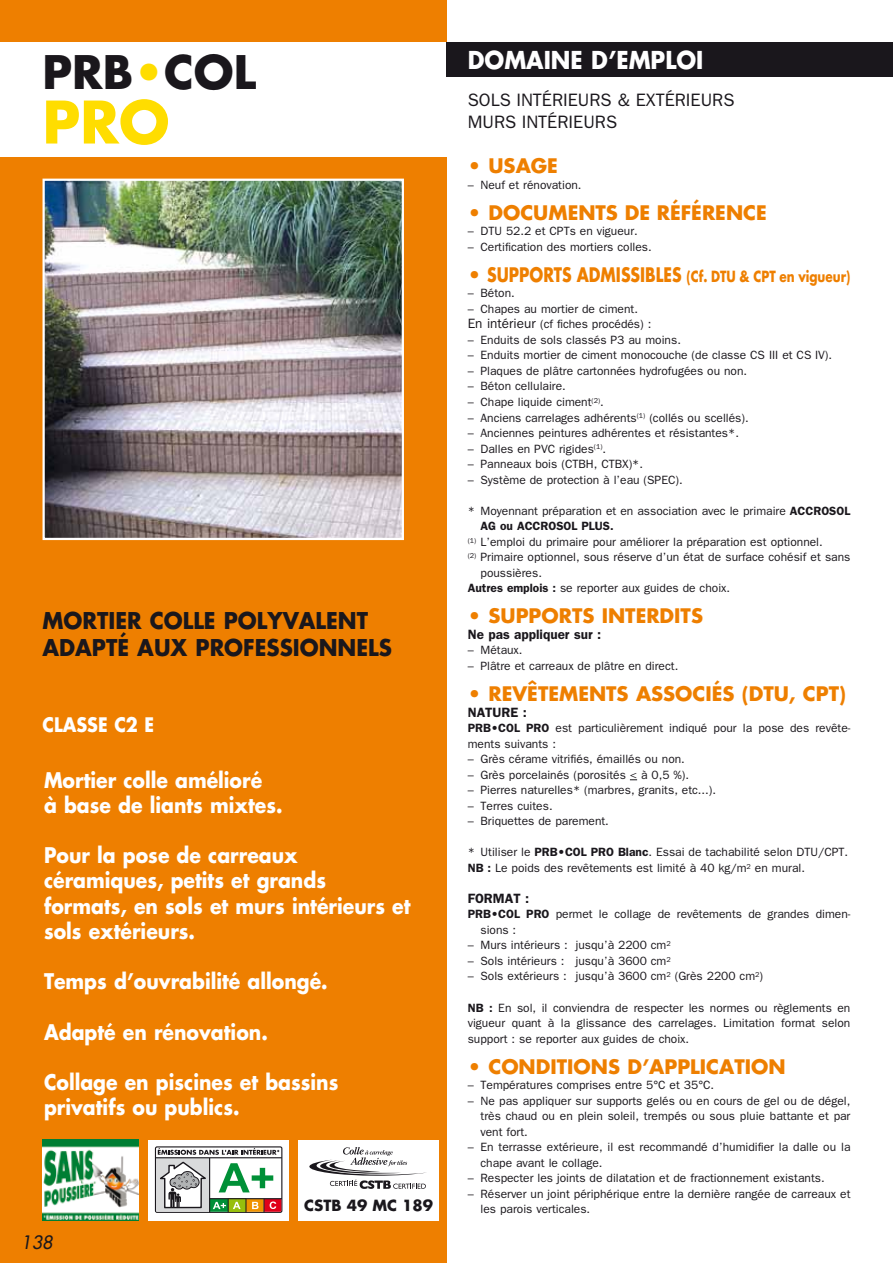
<style>
.page{position:relative;width:893px;height:1263px;background:#fff}
.page>*{position:absolute;margin:0;border:0;box-sizing:border-box;transform-origin:0 0}
.t1{font:700 57px "Futura";color:#fd0}
.t2{font:700 45px "Futura";color:#1a171c}
.t3{font:700 24px "Futura";color:#fff;scale:.93 1}
.t4{font:700 22.5px "Futura";color:#1a171c;scale:.95 1}
.t5{font:700 21px/25.2px "Futura";color:#fff;scale:.9 1}
.t6{font:700 19.5px "Futura";color:#ee7f00}
.t7{font:700 19.5px "Futura";color:#fff;scale:.9 1}
.t8{font:18px/21.6px "Franklin Gothic";color:#1a171c}
.t9{font:italic 18px "Futura";color:#1a171c}
.t10{font:700 15px "Futura";color:#ee7f00;scale:.8 1}
.t11{font:700 15px "Futura";color:#1a171c}
.t12{font:600 13.5px "Franklin Gothic";color:#1a171c}
.t13{font:12px/15.6px "Franklin Gothic";color:#1a171c}
.t14{font:600 12px "Franklin Gothic";color:#1a171c}
.s1{font-size:19.5px}
.s2{font-size:13.5px}
.s3{font-weight:600}
.s4{color:#fd0}
</style>
<div class="page">
<div style="left:0;top:0;width:446px;height:1263px;background:#ee7f00"></div>
<div style="left:0;top:43px;width:451px;height:114px;background:#fff"></div>
<div style="left:446px;top:43px;width:447px;height:34px;background:#1a171c"></div>
<img style="left:46px;top:182px;width:355px;height:355px">
<div style="left:43px;top:179px;width:361px;height:361px;border:2px solid #fff"></div>
<img style="left:43px;top:1140px;width:96px;height:80px">
<div style="left:149px;top:1140px;width:140px;height:80px;background:#fff"></div>
<div style="left:155px;top:1146px;width:127px;height:67px;border:1px solid #1a171c;border-radius:2px"></div>
<hr style="left:210px;top:1198px;width:72px;height:1px;background:#1a171c">
<hr style="left:155px;top:1157px;width:127px;height:1px;background:#1a171c">
<svg style="left:156px;top:1148px;width:125px;height:64px"></svg>
<div style="left:298px;top:1140px;width:141px;height:80px;background:#fff"></div>
<svg style="left:309px;top:1147px;width:117px;height:42px"></svg>
<h3 class="t3" style="left:468px;top:43px;width:255px">DOMAINE D’EMPLOI</h3>
<h3 class="t8" style="left:468px;top:89px;width:268px">SOLS INTÉRIEURS &amp; EXTÉRIEURS<br>MURS INTÉRIEURS</h3>
<h3 class="t6" style="left:468px;top:152px;width:92px">• USAGE</h3>
<p class="t13" style="left:468px;top:176px;width:115px">– Neuf et rénovation.</p>
<h3 class="t6" style="left:468px;top:199px;width:301px">• DOCUMENTS DE RÉFÉRENCE</h3>
<p class="t13" style="left:468px;top:223px;width:172px">– DTU 52.2 et CPTs en vigueur.</p>
<p class="t13" style="left:468px;top:239px;width:185px">– Certification des mortiers colles.</p>
<p class="t10" style="left:468px;top:266px;width:480px"><span class="s1">• SU PPORTS ADMISSIBLES</span> (Cf. DTU &amp; CPT en vigueur)</p>
<p class="t13" style="left:468px;top:285px;width:49px">– Béton.</p>
<p class="t13" style="left:468px;top:301px;width:185px">– Chapes au mortier de ciment.<br><span class="s2">En intérieur</span> (cf fiches procédés) :</p>
<p class="t13" style="left:468px;top:332px;width:215px">– Enduits de sols classés P3 au moins.</p>
<p class="t13" style="left:468px;top:347px;width:366px">– Enduits mortier de ciment monocouche (de classe CS III et CS IV).</p>
<p class="t13" style="left:468px;top:363px;width:281px">– Plaques de plâtre cartonnées hydrofugées ou non.</p>
<p class="t13" style="left:468px;top:378px;width:100px">– Béton cellulaire.</p>
<p class="t13" style="left:468px;top:394px;width:138px">– Chape liquide ciment<sup>(2)</sup>.</p>
<p class="t13" style="left:468px;top:409px;width:282px">– Anciens carrelages adhérents<sup>(1)</sup> (collés ou scellés).</p>
<p class="t13" style="left:468px;top:425px;width:273px">– Anciennes peintures adhérentes et résistantes*.</p>
<p class="t13" style="left:468px;top:440px;width:140px">– Dalles en PVC rigides<sup>(1)</sup>.</p>
<p class="t13" style="left:468px;top:456px;width:177px">– Panneaux bois (CTBH, CTBX)*.</p>
<p class="t13" style="left:468px;top:471px;width:216px">– Système de protection à l’eau (SPEC).</p>
<p class="t13" style="left:468px;top:502px;width:384px">* Moyennant préparation et en association avec le primaire <span class="s3">ACCROSOL</span></p>
<p class="t14" style="left:480px;top:519px;width:135px">AG ou ACCROSOL PLUS.</p>
<p class="t13" style="left:468px;top:534px;width:356px"><sup>(1)</sup> L’emploi du primaire pour améliorer la préparation est optionnel.</p>
<p class="t13" style="left:468px;top:549px;width:384px"><sup>(2)</sup> Primaire optionnel, sous réserve d’un état de surface cohésif et sans</p>
<p class="t13" style="left:480px;top:565px;width:63px">poussières.</p>
<p class="t13" style="left:468px;top:580px;width:264px"><span class="s3">Autres emplois :</span> se reporter aux guides de choix.</p>
<h3 class="t6" style="left:468px;top:602px;width:237px">• SUPPORTS INTERDITS</h3>
<p class="t12" style="left:468px;top:626px;width:135px">Ne pas appliquer sur :</p>
<p class="t13" style="left:468px;top:642px;width:56px">– Métaux.</p>
<p class="t13" style="left:468px;top:658px;width:212px">– Plâtre et carreaux de plâtre en direct.</p>
<h3 class="t6" style="left:468px;top:680px;width:85px">• Revêtements</h3>
<h3 class="t6" style="left:636px;top:680px;width:28px">Associés</h3>
<h3 class="t6" style="left:742px;top:680px;width:106px">(DTU, CPT)</h3>
<p class="t12" style="left:468px;top:704px;width:60px">Nature :</p>
<p class="t13" style="left:468px;top:720px;width:384px"><span class="s3">PRB•COL PRO</span> est particulièrement indiqué pour la pose des revête&shy;ments suivants :</p>
<p class="t13" style="left:468px;top:751px;width:219px">– Grès cérame vitrifiés, émaillés ou non.</p>
<p class="t13" style="left:468px;top:766px;width:223px">– Grès porcelainés (porosités &lt; à 0,5 %).</p>
<p class="t13" style="left:468px;top:782px;width:250px">– Pierres naturelles* (marbres, granits, etc...).</p>
<p class="t13" style="left:468px;top:797px;width:86px">– Terres cuites.</p>
<p class="t13" style="left:468px;top:813px;width:143px">– Briquettes de parement.</p>
<p class="t13" style="left:468px;top:844px;width:382px">* Utiliser le <span class="s3">PRB•COL PRO Blanc</span>. Essai de tachabilité selon DTU/CPT.<br><span class="s3">NB :</span> Le poids des revêtements est limité à 40 kg/m<sup>2</sup> en mural.</p>
<p class="t12" style="left:468px;top:890px;width:63px">For mat :</p>
<p class="t13" style="left:480px;top:906px;width:371px;text-indent:-13px"><span class="s3">PRB•COL PRO</span> permet le collage de revêtements de grandes dimen&shy;sions :</p>
<p class="t13" style="left:468px;top:937px;width:205px">– Murs intérieurs : jusqu’à 2200 cm<sup>2</sup></p>
<p class="t13" style="left:468px;top:953px;width:205px">– Sols intérieurs : jusqu’à 3600 cm<sup>2</sup></p>
<p class="t13" style="left:468px;top:968px;width:297px">– Sols extérieurs : jusqu’à 3600 cm<sup>2</sup> (Grès 2200 cm<sup>2</sup>)</p>
<p class="t13" style="left:468px;top:999px;width:384px;text-align:justify"><span class="s3">NB :</span> En sol, il conviendra de respecter les normes ou règlements en vigueur quant à la glissance des carrelages. Limitation format selon support : se reporter aux guides de choix.</p>
<h3 class="t6" style="left:468px;top:1053px;width:48px">• Conditions</h3>
<h3 class="t6" style="left:627px;top:1053px;width:86px">d’Application</h3>
<p class="t13" style="left:468px;top:1077px;width:248px">– Températures comprises entre 5°C et 35°C.</p>
<p class="t13" style="left:480px;top:1092px;width:371px;text-align:justify;text-indent:-13px">– Ne pas appliquer sur supports gelés ou en cours de gel ou de dégel, très chaud ou en plein soleil, trempés ou sous pluie battante et par vent fort.</p>
<p class="t13" style="left:480px;top:1139px;width:371px;text-indent:-13px">– En terrasse extérieure, il est recommandé d’humidifier la dalle ou la chape avant le collage.</p>
<p class="t13" style="left:468px;top:1170px;width:358px">– Respecter les joints de dilatation et de fractionnement existants.</p>
<p class="t13" style="left:468px;top:1186px;width:384px">– Réserver un joint périphérique entre la dernière rangée de carreaux et</p>
<h2 class="t2" style="left:43px;top:41px;width:215px">PRB<span class="s4">•</span>COL</h2>
<h1 class="t1" style="left:43px;top:83px;width:128px">PRO</h1>
<h3 class="t4" style="left:43px;top:604px;width:207px">MORTIER COLLE pol</h3>
<h3 class="t4" style="left:267px;top:604px;width:104px">yvale nt</h3>
<h3 class="t4" style="left:43px;top:631px;width:179px">Adapté aux pro</h3>
<h3 class="t4" style="left:243px;top:631px;width:158px">fessionnels</h3>
<h3 class="t7" style="left:43px;top:711px;width:126px">CLASSE C2 E</h3>
<h3 class="t5" style="left:44px;top:767px;width:266px">Mortier colle amélioré<br>à base de liants mixtes.</h3>
<h3 class="t5" style="left:44px;top:842px;width:409px">Pour la pose de carreaux céramiques, petits et grands formats, en sols et murs intérieurs et sols extérieurs.</h3>
<h3 class="t5" style="left:44px;top:968px;width:317px">Temps d’ouvrabilité allongé.</h3>
<h3 class="t5" style="left:44px;top:1019px;width:250px">Adapté en rénovation.</h3>
<h3 class="t5" style="left:44px;top:1069px;width:329px">Collage en piscines et bassins privatifs ou publics.</h3>
<p class="t11" style="left:304px;top:1195px;width:130px">CSTB 49 MC 189</p>
<p class="t13" style="left:480px;top:1201px;width:111px">les parois verticales.</p>
<h3 class="t9" style="left:21px;top:1230px;width:33px">138</h3>
</div>
